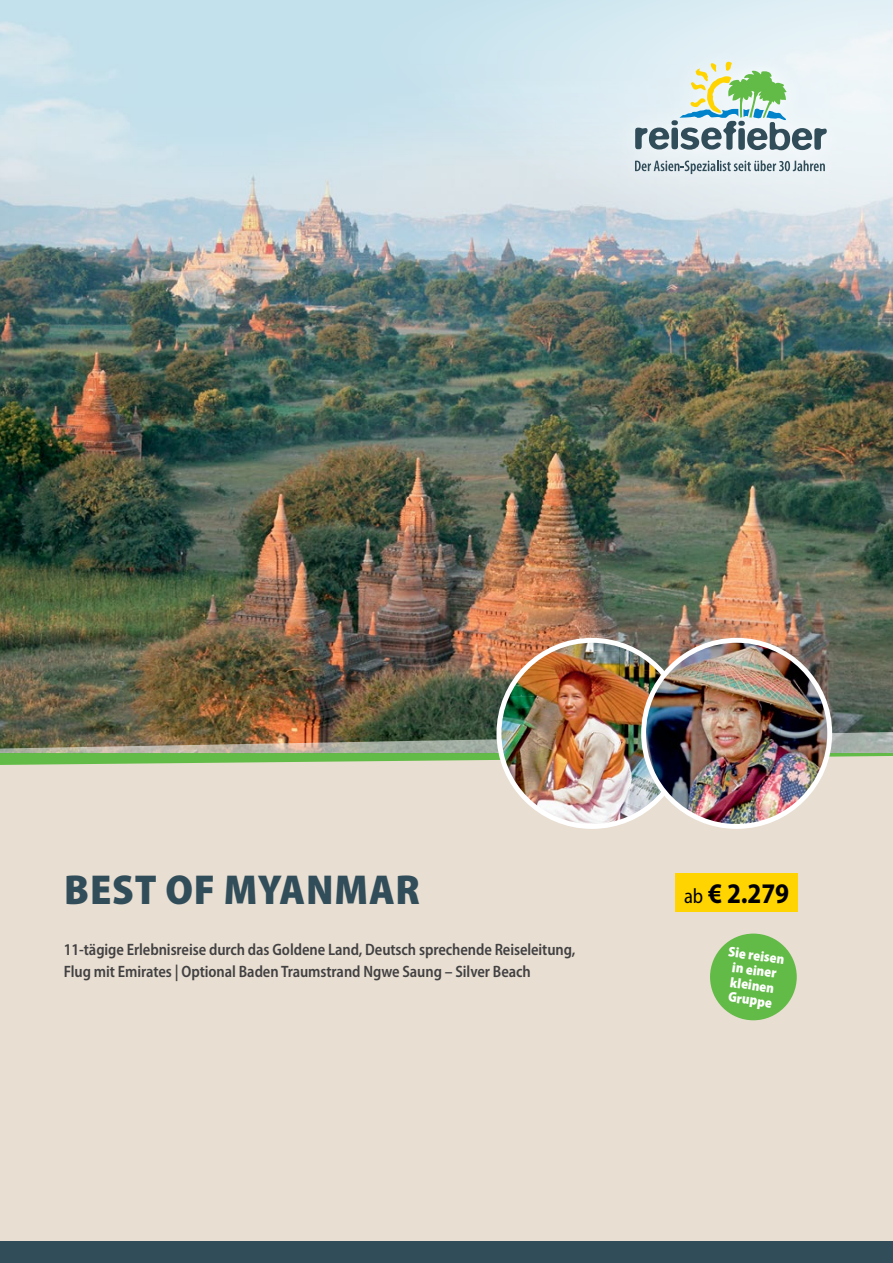
<style>
.page{position:relative;width:893px;height:1263px;background:#fff}
.page>*{position:absolute;margin:0;border:0;box-sizing:border-box;transform-origin:0 0}
.t1{font:900 semi-condensed 42px "Myriad Pro";letter-spacing:.02em;color:#314d5a}
.t2{font:700 semi-condensed 28.5px "Myriad Pro";color:#000;scale:.95 1}
.t3{font:600 semi-condensed 16.5px/22.2px "Myriad Pro";letter-spacing:-.005em;color:#414042;scale:.95 1}
.t4{font:900 semi-condensed 14.25px/15px "Myriad Pro";color:#fff;text-align:center;scale:.96 1}
.s1{font-weight:400;font-size:21px}
</style>
<div class="page">
<div style="left:0;top:751px;width:893px;height:500px;background:#e8ded1"></div>
<div style="left:675px;top:873px;width:123px;height:39px;background:#ffd400"></div>
<img style="left:0;top:0;width:893px;height:732px">
<img style="left:0;top:732px;width:893px;height:33px">
<img style="left:499px;top:640px;width:186px;height:186px;border-radius:93px">
<div style="left:496px;top:638px;width:191px;height:191px;border:5px solid #fff;border-radius:50%"></div>
<img style="left:644px;top:640px;width:186px;height:186px;border-radius:93px">
<div style="left:641px;top:638px;width:191px;height:191px;border:5px solid #fff;border-radius:50%"></div>
<div style="left:0;top:1242px;width:893px;height:21px;background:#314d5a"></div>
<div style="left:710px;top:933px;width:87px;height:87px;background:#62bb46;border-radius:50%"></div>
<svg style="left:352px;top:0;width:541px;height:305px;background:#becfd5"></svg>
<div style="left:613px;top:41px;width:234px;height:152px;background:#e6f0f4"></div>
<svg style="left:635px;top:61px;width:192px;height:89px"></svg>
<svg style="left:635px;top:160px;width:190px;height:14px"></svg>
<h1 class="t1" style="left:64px;top:863px;width:357px">BEST OF MYANMAR</h1>
<p class="t3" style="left:64px;top:938px;width:540px">11-tägige Erlebnisreise durch das Goldene Land, Deutsch sprechende Reiseleitung,<br>Flug mit Emirates | Optional Baden Traumstrand Ngwe Saung – Silver Beach</p>
<h2 class="t2" style="left:684px;top:875px;width:112px"><span class="s1">ab</span> € 2.279</h2>
<p class="t4" style="left:729px;top:943px;width:60px;rotate:8deg">Sie reisen in einer kleinen<br>Gruppe</p>
</div>
